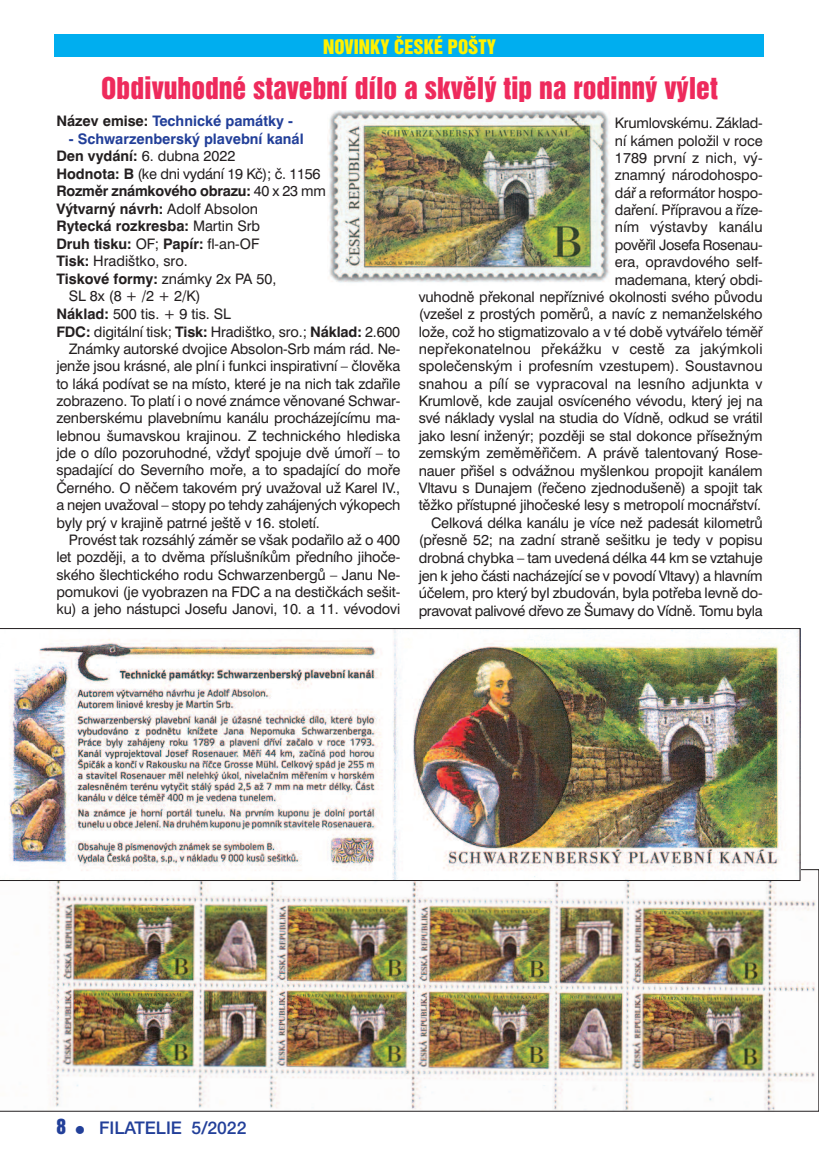
<style>
.page{position:relative;width:819px;height:1166px;background:#fff}
.page>*{position:absolute;margin:0;border:0;box-sizing:border-box;transform-origin:0 0}
.t1{font:27.47px "Switzerland Inserat";color:#ee2a5c}
.t2{font:18.38px "Switzerland Inserat";color:#fff101}
.t3{font:17.5px "Helvetica E A";color:#223f99}
.t4{font:14.53px/17.3px "Swiss 721 BTCE";letter-spacing:-.01em;color:#231f20;text-align:right}
.t5{font:700 14.53px "Swiss 721 BTCE";color:#231f20}
.t6{font:700 14.53px "Swiss 721 BTCE";color:#223f99}
.s1{color:#231f20}
.s2{font-weight:700}
.s3{font-weight:400}
.s4{font-family:"Helvetica Inserat E";font-size:19.25px}
.s5{font-size:14px}
</style>
<div class="page">
<div style="left:55px;top:35px;width:709px;height:22px;background:#00aeef"></div>
<img style="left:328px;top:110px;width:282px;height:173px">
<img style="left:0;top:869px;width:819px;height:242px">
<img style="left:0;top:628px;width:800px;height:253px">
<p class="t2" style="left:323px;top:37px;width:174px">NOVINKY ČESKÉ POŠTY</p>
<h1 class="t1" style="left:101px;top:74px;width:617px">Obdivuhodné stavební dílo a skvělý tip na rodinný výlet</h1>
<p class="t6" style="left:56px;top:116px;width:238px"><span class="s1">Název emise:</span> Technické památky -</p>
<p class="t6" style="left:69px;top:133px;width:236px">- Schwarzenberský plavební kanál</p>
<p class="t4" style="left:56px;top:149px;width:180px"><span class="s2">Den vydání:</span> 6. dubna 2022</p>
<p class="t4" style="left:56px;top:167px;width:265px"><span class="s2">Hodnota: B</span> (ke dni vydání 19 Kč); č. 1156</p>
<p class="t5" style="left:56px;top:186px;width:271px">Rozměr známkového obrazu: <span class="s3">40 x 23 mm</span></p>
<p class="t5" style="left:56px;top:203px;width:203px">Výtvarný návrh: <span class="s3">Adolf Absolon</span></p>
<p class="t5" style="left:56px;top:221px;width:205px">Rytecká rozkresba: <span class="s3">Martin Srb</span></p>
<p class="t5" style="left:56px;top:238px;width:205px">Druh tisku: <span class="s3">OF;</span> Papír: <span class="s3">fl-an-OF</span></p>
<p class="t4" style="left:56px;top:254px;width:133px"><span class="s2">Tisk:</span> Hradištko, sro.</p>
<p class="t5" style="left:56px;top:273px;width:222px">Tiskové formy: <span class="s3">známky 2x PA 50,</span></p>
<p class="t4" style="left:69px;top:289px;width:133px">SL 8x (8 + /2 + 2/K)</p>
<p class="t4" style="left:56px;top:307px;width:176px"><span class="s2">Náklad:</span> 500 tis. + 9 tis. SL</p>
<p class="t4" style="left:56px;top:324px;width:345px"><span class="s2">FDC:</span> digitální tisk; <span class="s2">Tisk:</span> Hradištko, sro.; <span class="s2">Náklad:</span> 2.600</p>
<p class="t4" style="left:69px;top:341px;width:333px">Známky autorské dvojice Absolon-Srb mám rád. Ne-</p>
<p class="t4" style="left:56px;top:359px;width:345px">jenže jsou krásné, ale plní i funkci inspirativní – člověka</p>
<p class="t4" style="left:56px;top:376px;width:345px">to láká podívat se na místo, které je na nich tak zdařile</p>
<p class="t4" style="left:56px;top:394px;width:345px">zobrazeno. To platí i o nové známce věnované Schwar-</p>
<p class="t4" style="left:56px;top:411px;width:345px">zenberskému plavebnímu kanálu procházejícímu ma-</p>
<p class="t4" style="left:56px;top:428px;width:345px">lebnou šumavskou krajinou. Z technického hlediska</p>
<p class="t4" style="left:56px;top:446px;width:345px">jde o dílo pozoruhodné, vždyť spojuje dvě úmoří – to</p>
<p class="t4" style="left:56px;top:463px;width:345px">spadající do Severního moře, a to spadající do moře</p>
<p class="t4" style="left:56px;top:480px;width:345px">Černého. O něčem takovém prý uvažoval už Karel IV.,</p>
<p class="t4" style="left:56px;top:498px;width:345px">a nejen uvažoval – stopy po tehdy zahájených výkopech</p>
<p class="t4" style="left:56px;top:515px;width:265px">byly prý v krajině patrné ještě v 16. století.</p>
<p class="t4" style="left:69px;top:532px;width:333px">Provést tak rozsáhlý záměr se však podařilo až o 400</p>
<p class="t4" style="left:56px;top:550px;width:345px">let později, a to dvěma příslušníkům předního jihoče-</p>
<p class="t4" style="left:56px;top:567px;width:345px">ského šlechtického rodu Schwarzenbergů – Janu Ne-</p>
<p class="t4" style="left:56px;top:584px;width:345px">pomukovi (je vyobrazen na FDC a na destičkách sešit-</p>
<p class="t4" style="left:56px;top:602px;width:345px">ku) a jeho nástupci Josefu Janovi, 10. a 11. vévodovi</p>
<p class="t4" style="left:418px;top:116px;width:345px">Krumlovskému. Základ-<br>ní kámen položil v roce<br>1789 první z nich, vý-<br>znamný národohospo-<br>dář a reformátor hospo-<br>daření. Přípravou a říze-<br>ním výstavby kanálu<br>pověřil Josefa Rosenau-<br>era, opravdového self-<br>mademana, který obdi-<br>vuhodně překonal nepříznivé okolnosti svého původu (vzešel z prostých poměrů, a navíc z nemanželského lože, což ho stigmatizovalo a v té době vytvářelo téměř nepřekonatelnou překážku v cestě za jakýmkoli společenským i profesním vzestupem). Soustavnou snahou a pílí se vypracoval na lesního adjunkta v Krumlově, kde zaujal osvíceného vévodu, který jej na své náklady vyslal na studia do Vídně, odkud se vrátil jako lesní inženýr; později se stal dokonce přísežným zemským zeměměřičem. A právě talentovaný Rose&shy;nauer přišel s odvážnou myšlenkou propojit kanálem Vltavu s Dunajem (řečeno zjednodušeně) a spojit tak těžko přístupné jihočeské lesy s metropolí mocnářství.<br>Celková délka kanálu je více než padesát kilometrů (přesně 52; na zadní straně sešitku je tedy v popisu drobná chybka – tam uvedená délka 44 km se vztahuje jen k jeho části nacházející se v povodí Vltavy) a hlavním účelem, pro který byl zbudován, byla potřeba levně do&shy;pravovat palivové dřevo ze Šumavy do Vídně. Tomu byla</p>
<p class="t3" style="left:56px;top:1117px;width:191px"><span class="s4">8</span> <span class="s5">π</span> FILATELIE 5/2022</p>
</div>
